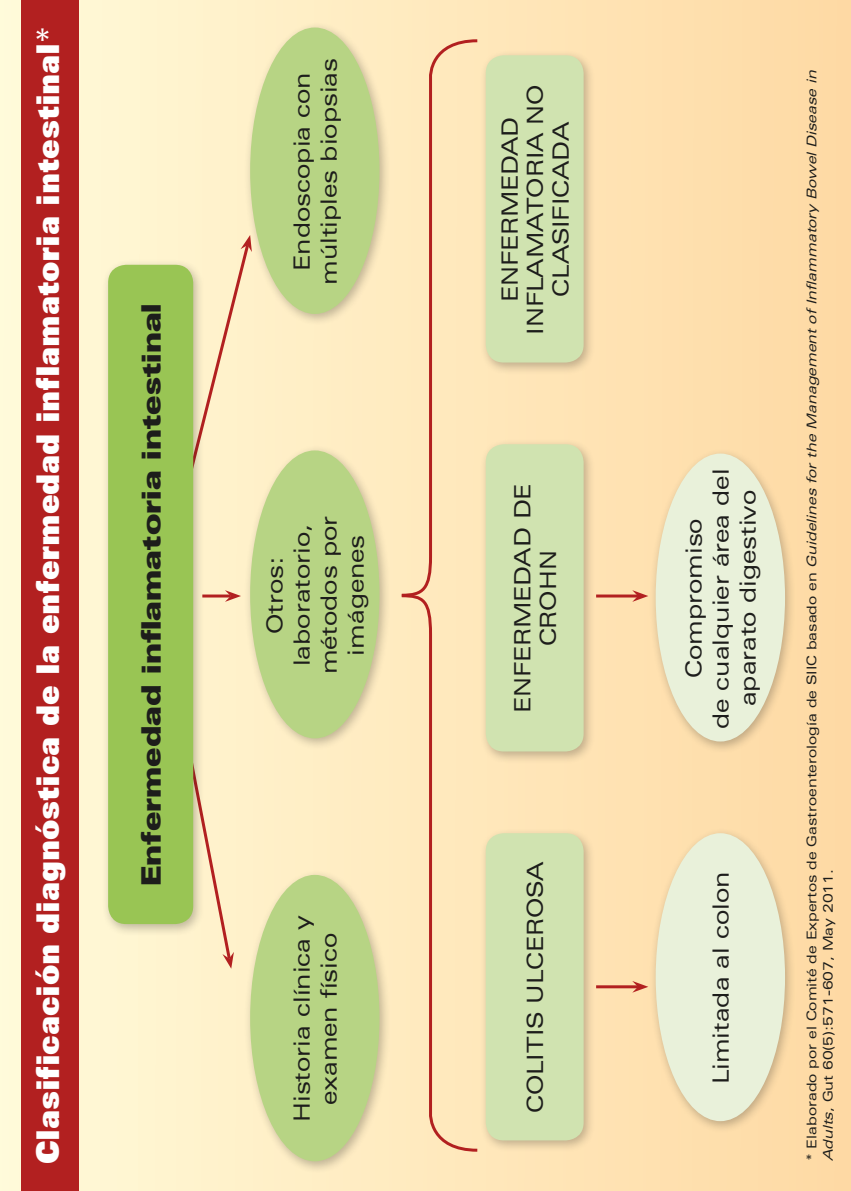
<style>
.page{position:relative;width:851px;height:1191px;background:#fff}
.page>*{position:absolute;margin:0;border:0;box-sizing:border-box;transform-origin:0 0}
.t1{font:900 31.5px "Zurich BT";letter-spacing:-.01em;color:#fff}
.t2{font:900 expanded 27px "Zurich BT";color:#1d1d1b}
.t3{font:expanded 22.5px/27px "Zurich BT";color:#1d1d1b;text-align:center}
.t4{font:expanded 13.5px/16.2px "Zurich BT";color:#1d1d1b}
.s1{font-weight:400}
.s2{font-style:italic}
</style>
<div class="page">
<div style="left:0;top:0;width:850px;height:1191px;background:linear-gradient(to right,#fffbda,#fed9a4)"></div>
<div style="left:21px;top:0;width:58px;height:1191px;background:#b22020"></div>
<div style="left:156px;top:241px;width:95px;height:721px;background:#fff2cb"></div>
<svg style="left:222px;top:951px;width:12px;height:17px"></svg>
<svg style="left:240px;top:235px;width:3px;height:17px"></svg>
<hr style="left:202px;top:594px;width:28px;height:3px;background:#b22020">
<svg style="left:225px;top:590px;width:16px;height:12px"></svg>
<hr style="left:596px;top:594px;width:42px;height:3px;background:#b22020">
<svg style="left:632px;top:590px;width:16px;height:12px"></svg>
<hr style="left:596px;top:985px;width:42px;height:3px;background:#b22020">
<svg style="left:632px;top:981px;width:16px;height:11px"></svg>
<div style="left:479px;top:827px;width:116px;height:326px;background:#1d1d1b;opacity:.28"></div>
<div style="left:485px;top:833px;width:98px;height:307px;background:#d0e3b0;border-radius:18px"></div>
<div style="left:479px;top:439px;width:116px;height:325px;background:#1d1d1b;opacity:.28"></div>
<div style="left:485px;top:444px;width:98px;height:307px;background:#d0e3b0;border-radius:18px"></div>
<div style="left:479px;top:50px;width:116px;height:325px;background:#1d1d1b;opacity:.28"></div>
<div style="left:485px;top:55px;width:98px;height:307px;background:#d0e3b0;border-radius:18px"></div>
<div style="left:102px;top:259px;width:103px;height:677px;background:#1d1d1b;opacity:.28"></div>
<div style="left:108px;top:265px;width:85px;height:659px;background:#99c554;border-radius:18px"></div>
<div style="left:243px;top:869px;width:148px;height:305px;background:#1d1d1b;opacity:.28"></div>
<div style="left:250px;top:875px;width:129px;height:286px;background:#b7d484;border-radius:50%"></div>
<div style="left:649px;top:827px;width:147px;height:306px;background:#1d1d1b;opacity:.28"></div>
<div style="left:655px;top:833px;width:129px;height:288px;background:#e9f1da;border-radius:50%"></div>
<div style="left:649px;top:448px;width:147px;height:305px;background:#1d1d1b;opacity:.28"></div>
<div style="left:655px;top:453px;width:129px;height:288px;background:#e9f1da;border-radius:50%"></div>
<div style="left:243px;top:445px;width:148px;height:305px;background:#1d1d1b;opacity:.28"></div>
<div style="left:250px;top:450px;width:129px;height:288px;background:#b7d484;border-radius:50%"></div>
<div style="left:243px;top:22px;width:148px;height:305px;background:#1d1d1b;opacity:.28"></div>
<div style="left:250px;top:28px;width:129px;height:286px;background:#b7d484;border-radius:50%"></div>
<div style="left:398px;top:38px;width:82px;height:555px;background:#ffe9bd"></div>
<div style="left:398px;top:593px;width:82px;height:560px;background:#ffe9bd"></div>
<h1 class="t1" style="left:29px;top:1164px;width:1139px;rotate:-90deg">Clasificación diagnóstica de la enfermedad inflamatoria intestinal<span class="s1">*</span></h1>
<p class="t2" style="left:135px;top:886px;width:584px;rotate:-90deg">Enfermedad inflamatoria intestinal</p>
<p class="t3" style="left:288px;top:285px;width:228px;rotate:-90deg">Endoscopia con múltiples biopsias</p>
<p class="t4" style="left:803px;top:1161px;width:1096px;rotate:-90deg">* Elaborado por el Comité de Expertos de Gastroenterología de SIIC basado en <span class="s2">Guidelines for the Management of Inflammatory Bowel Disease in<br>Adults</span>, Gut 60(5):571-607, May 2011.</p>
<p class="t3" style="left:497px;top:335px;width:252px;line-height:25.5px;rotate:-90deg">ENFERMEDAD<br>INFLAMATORIA NO<br>CLASIFICADA</p>
<p class="t3" style="left:680px;top:729px;width:262px;rotate:-90deg">Compromiso<br>de cualquier área del aparato digestivo</p>
<p class="t3" style="left:509px;top:713px;width:231px;line-height:25.5px;rotate:-90deg">ENFERMEDAD DE<br>CROHN</p>
<p class="t3" style="left:261px;top:674px;width:160px;rotate:-90deg">Otros: laboratorio, métodos por imágenes</p>
<p class="t3" style="left:521px;top:1113px;width:253px;rotate:-90deg">COLITIS ULCEROSA</p>
<p class="t3" style="left:707px;top:1084px;width:215px;rotate:-90deg">Limitada al colon</p>
<p class="t3" style="left:288px;top:1122px;width:208px;rotate:-90deg">Historia clínica y examen físico</p>
</div>
